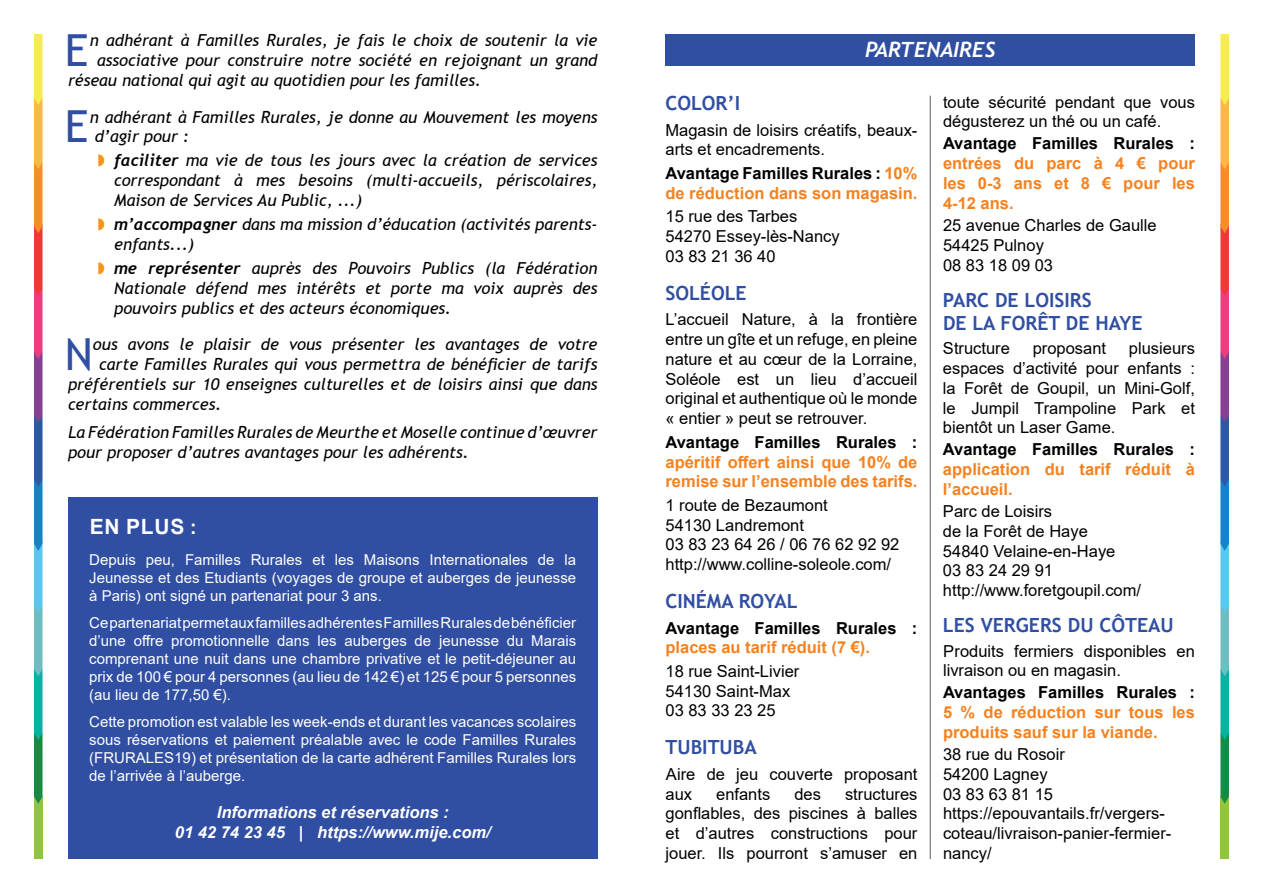
<style>
.page{position:relative;width:1263px;height:893px;background:#fff}
.page>*{position:absolute;margin:0;border:0;box-sizing:border-box;transform-origin:0 0}
.t1{font:44.1px "Trebuchet MS";color:#304ea2}
.t2{font:italic 700 21px "Trebuchet";color:#fff}
.t3{font:700 21px "Arial";color:#fff}
.t4{font:700 19.5px/23.4px "Trebuchet MS";color:#304ea2}
.t5{font:16.5px/19.8px "Arial";color:#000}
.t6{font:italic 16.5px/19.8px "Trebuchet MS";color:#000}
.t7{font:700 16.5px/19.8px "Arial";color:#f58220}
.t8{font:700 16.5px "Arial";color:#000}
.t9{font:italic 700 16.5px/19.8px "Arial";color:#fff;text-align:center}
.t10{font:15px/18px "Arial";color:#fff;text-align:justify}
.s1{color:#f7941e}
.s2{font-family:"Trebuchet";font-weight:700}
.s3{font-size:19.5px}
.s4{color:#000}
</style>
<div class="page">
<div style="left:665px;top:34px;width:530px;height:31px;background:#304ea2"></div>
<div style="left:34px;top:796px;width:9px;height:63px;background:#92c443"></div>
<svg style="left:34px;top:34px;width:9px;height:770px;background:#8f9187"></svg>
<div style="left:1220px;top:796px;width:9px;height:63px;background:#92c443"></div>
<svg style="left:1220px;top:34px;width:9px;height:770px;background:#8f9187"></svg>
<div style="left:68px;top:497px;width:529px;height:362px;background:#304ea2"></div>
<hr style="left:930px;top:96px;width:1px;height:763px;background:#58595b">
<h1 class="t1" style="left:65px;top:23px;width:25px">E</h1>
<p class="t6" style="left:90px;top:30px;width:509px">n adhérant à Familles Rurales, je fais le choix de soutenir la vie</p>
<p class="t6" style="left:97px;top:50px;width:502px">associative pour construire notre société en rejoignant un grand</p>
<p class="t6" style="left:68px;top:70px;width:415px">réseau national qui agit au quotidien pour les familles.</p>
<h1 class="t1" style="left:65px;top:99px;width:25px">E</h1>
<p class="t6" style="left:95px;top:107px;width:504px;text-indent:-5px">n adhérant à Familles Rurales, je donne au Mouvement les moyens d’agir pour :</p>
<p class="t6" style="left:114px;top:151px;width:485px;text-align:justify;text-indent:-16px"><span class="s1">◗</span> <span class="s2">faciliter</span> ma vie de tous les jours avec la création de services correspondant à mes besoins (multi-accueils, périscolaires, Maison de Services Au Public, ...)</p>
<p class="t6" style="left:114px;top:214px;width:485px;text-indent:-16px"><span class="s1">◗</span> <span class="s2">m’accompagner</span> dans ma mission d’éducation (activités parents&shy;enfants...)</p>
<p class="t6" style="left:114px;top:258px;width:485px;text-align:justify;text-indent:-16px"><span class="s1">◗</span> <span class="s2">me représenter</span> auprès des Pouvoirs Publics (la Fédération Nationale défend mes intérêts et porte ma voix auprès des pouvoirs publics et des acteurs économiques.</p>
<h1 class="t1" style="left:65px;top:327px;width:30px">N</h1>
<p class="t6" style="left:93px;top:335px;width:506px">ous avons le plaisir de vous présenter les avantages de votre</p>
<p class="t6" style="left:99px;top:354px;width:500px">carte Familles Rurales qui vous permettra de bénéficier de tarifs</p>
<p class="t6" style="left:68px;top:374px;width:531px">préférentiels sur 10 enseignes culturelles et de loisirs ainsi que dans</p>
<p class="t6" style="left:68px;top:394px;width:155px">certains commerces.</p>
<p class="t6" style="left:68px;top:422px;width:531px">La Fédération Familles Rurales de meurthe et moselle continue d’œuvrer pour proposer d’autres avantages pour les adhérents.</p>
<p class="t3" style="left:90px;top:512px;width:108px">En plus <span class="s3">:</span></p>
<p class="t10" style="left:89px;top:551px;width:488px">Depuis peu, Familles Rurales et les Maisons Internationales de la Jeunesse et des Etudiants (voyages de groupe et auberges de jeunesse à Paris) ont signé un partenariat pour 3 ans.</p>
<p class="t10" style="left:89px;top:614px;width:488px">Ce partenariat permet aux familles adhérentes Familles Rurales debénéficier d’une offre promotionnelle dans les auberges de jeunesse du Marais comprenant une nuit dans une chambre privative et le petit-déjeuner au prix de 100 € pour 4 personnes (au lieu de 142 €) et 125 € pour 5 personnes (au lieu de 177,50 €).</p>
<p class="t10" style="left:89px;top:712px;width:488px">Cette promotion est valable les week-ends et durant les vacances scolaires sous réservations et paiement préalable avec le code Familles Rurales (FRURALES19) et présentation de la carte adhérent Familles Rurales lors de l’arrivée à l’auberge.</p>
<p class="t9" style="left:175px;top:803px;width:317px">Informations et réservations :<br>01 42 74 23 45 | https://www.mije.com/</p>
<p class="t2" style="left:865px;top:36px;width:131px">PARTENAIRES</p>
<p class="t4" style="left:665px;top:91px;width:73px">COLOR’I</p>
<p class="t5" style="left:665px;top:120px;width:253px">Magasin de loisirs créatifs, beaux&shy;arts et encadrements.</p>
<p class="t7" style="left:665px;top:163px;width:253px"><span class="s4">Avantage Familles Rurales :</span> 10% de réduction dans son magasin.</p>
<p class="t5" style="left:665px;top:206px;width:176px">15 rue des Tarbes<br>54270 Essey-lès-Nancy<br>03 83 21 36 40</p>
<p class="t4" style="left:665px;top:281px;width:80px">SOLÉOLE</p>
<p class="t5" style="left:665px;top:309px;width:253px;text-align:justify">L’accueil Nature, à la frontière entre un gîte et un refuge, en pleine nature et au cœur de la Lorraine, Soléole est un lieu d’accueil original et authentique où le monde « entier » peut se retrouver.</p>
<p class="t8" style="left:665px;top:430px;width:253px">Avantage Familles Rurales :</p>
<p class="t7" style="left:665px;top:452px;width:253px">apéritif offert ainsi que 10% de remise sur l’ensemble des tarifs.</p>
<p class="t5" style="left:665px;top:495px;width:235px">1 route de Bezaumont<br>54130 Landremont<br>03 83 23 64 26 / 06 76 62 92 92 http://www.colline-soleole.com/</p>
<p class="t4" style="left:665px;top:589px;width:134px">CIN ÉMA ROYAL</p>
<p class="t8" style="left:665px;top:616px;width:253px">Avantage Familles Rurales :</p>
<p class="t7" style="left:665px;top:638px;width:206px">places au tarif réduit (7 €).</p>
<p class="t5" style="left:665px;top:661px;width:135px">18 rue Saint-Livier<br>54130 Saint-Max<br>03 83 33 23 25</p>
<p class="t4" style="left:665px;top:735px;width:91px">TUBITUBA</p>
<p class="t5" style="left:665px;top:764px;width:253px">aire de jeu couverte proposant aux</p>
<p class="t5" style="left:716px;top:784px;width:56px">enfants</p>
<p class="t5" style="left:794px;top:784px;width:28px">des</p>
<p class="t5" style="left:665px;top:784px;width:253px;text-align:justify;text-indent:179px">structures gonflables, des piscines à balles et d’autres constructions pour jouer. Ils pourront s’amuser en</p>
<p class="t5" style="left:943px;top:92px;width:253px">toute sécurité pendant que vous dégusterez un thé ou un café.</p>
<p class="t8" style="left:943px;top:132px;width:253px">Avantage Familles Rurales :</p>
<p class="t7" style="left:943px;top:154px;width:253px;text-align:justify">entrées du parc à 4 € pour les 0-3 ans et 8 € pour les 4-12 ans.</p>
<p class="t5" style="left:943px;top:215px;width:215px">25 avenue Charles de Gaulle<br>54425 Pulnoy<br>08 83 18 09 03</p>
<p class="t4" style="left:943px;top:288px;width:23px">PARC</p>
<p class="t4" style="left:943px;top:288px;width:199px;text-indent:52px">DE LOISIRS<br>DE LA FORÊT DE HAYE</p>
<p class="t5" style="left:943px;top:338px;width:68px">Structure</p>
<p class="t5" style="left:1033px;top:338px;width:75px">proposant</p>
<p class="t5" style="left:943px;top:338px;width:253px;text-align:justify;text-indent:186px">plusieurs espaces d’activité pour enfants : la Forêt de Goupil, un Mini-Golf, le Jumpil Trampoline Park et bientôt un Laser Game.</p>
<p class="t8" style="left:943px;top:438px;width:253px">Avantage Familles Rurales :</p>
<p class="t7" style="left:943px;top:460px;width:253px">application du tarif réduit à l’accueil.</p>
<p class="t5" style="left:943px;top:501px;width:200px">Parc de Loisirs<br>de la Forêt de Haye<br>54840 Velaine-en-Haye<br>03 83 24 29 91 http://www.foretgoupil.com/</p>
<p class="t4" style="left:943px;top:614px;width:11px">LES</p>
<p class="t4" style="left:981px;top:614px;width:60px">VERGERS</p>
<p class="t4" style="left:1068px;top:614px;width:107px">DU CÔTEAU</p>
<p class="t5" style="left:943px;top:641px;width:253px">produits fermiers disponibles en livraison ou en magasin.</p>
<p class="t8" style="left:943px;top:681px;width:253px">Avantages Familles Rurales :</p>
<p class="t7" style="left:943px;top:703px;width:253px">5 % de réduction sur tous les produits sauf sur la viande.</p>
<p class="t5" style="left:943px;top:744px;width:230px">38 rue du Rosoir<br>54200 Lagney<br>03 83 63 81 15 https://epouvantails.fr/vergers&shy;coteau/livraison-panier-fermier&shy;nancy/</p>
</div>
